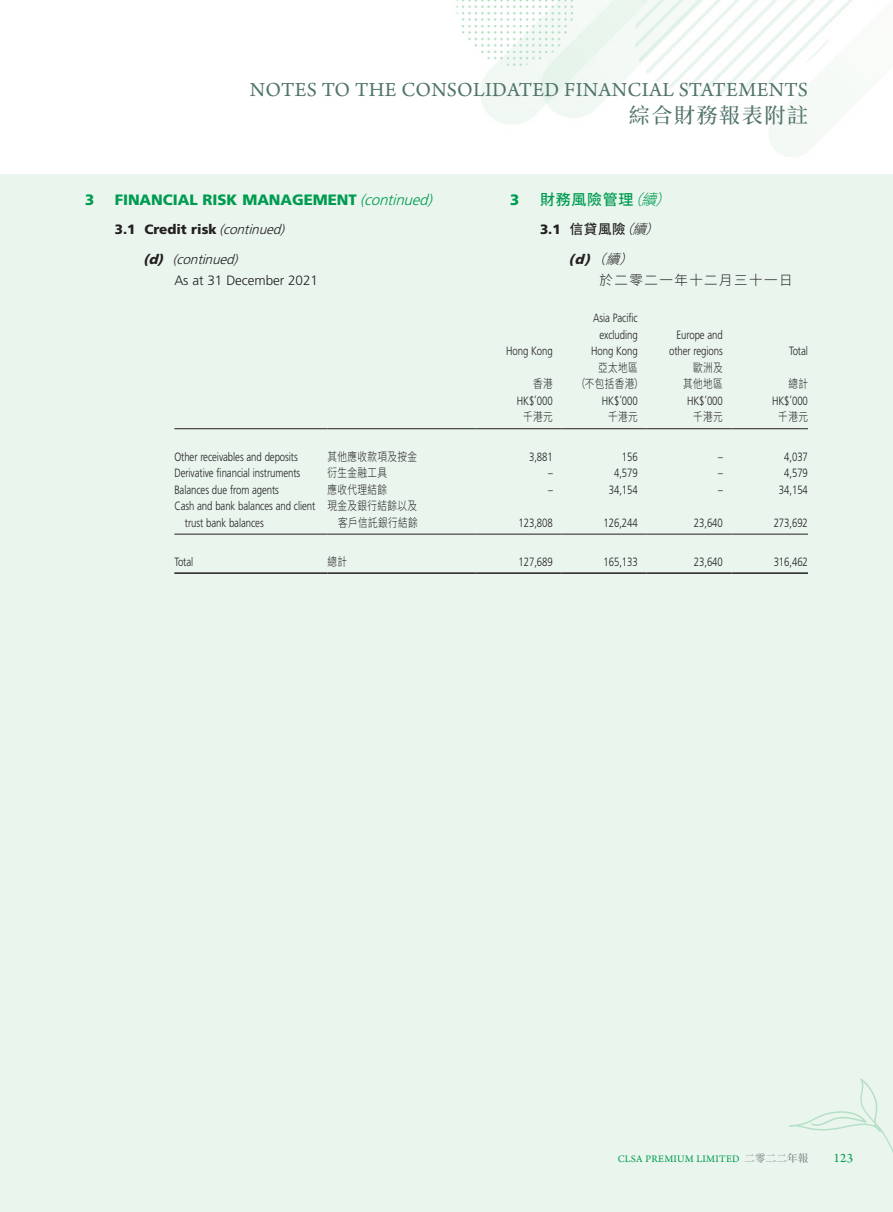
<style>
.page{position:relative;width:893px;height:1212px;background:#fff}
.page>*{position:absolute;margin:0;border:0;box-sizing:border-box;transform-origin:0 0}
.t1{font:21px "Arno Pro";letter-spacing:.015em;color:#51746b}
.t2{font:500 21px "Source Han Serif TC";letter-spacing:.075em;color:#51746b}
.Heading_1{font:900 15px "Frutiger LT Std";letter-spacing:-.005em;color:#009b51}
.C_Heading_1{font:500 15px "Source Han Sans TC";letter-spacing:.045em;color:#009b51}
.C_Heading_1-2{font:900 15px "Frutiger LT Std";color:#009b51}
.Heading_2{font:900 13.5px "Frutiger LT Std";color:#231f20}
.Body_Text{font:300 13.5px "Frutiger LT Std";letter-spacing:-.005em;color:#231f20}
.Body_Text-2{font:italic 300 13.5px "Frutiger LT Std";color:#231f20}
.C_Body_Text{font:300 13.5px "Source Han Sans TC";letter-spacing:.11em;color:#231f20}
.C_Heading_2{font:500 13.5px "Source Han Sans TC";color:#231f20}
.C_Body_Text-2{font:italic 900 13.5px "Frutiger LT Std";color:#231f20}
.t3{font:13.5px "Arno Pro";color:#009b51}
.Body_Text-3{font:300 12px/16.5px "Frutiger LT Std";letter-spacing:-.005em;color:#231f20;scale:.8 1}
.Body_Text-4{font:300 12px/16.5px "Source Han Sans TC";letter-spacing:.045em;color:#231f20;text-align:right;scale:.8 1}
.t4{font:10.5px "Arno Pro";letter-spacing:.025em;color:#009b51}
.s1{font-weight:300;font-style:italic}
.s2{font-weight:900}
.s3{font-family:"Frutiger LT Std";font-weight:900}
.s4{font-family:"Source Han Sans TC";font-weight:300}
.s5{font-family:"Source Han Serif TC";font-weight:500;color:#808285}
</style>
<div class="page">
<div style="left:0;top:174px;width:893px;height:1038px;background:#e9f5ed"></div>
<img style="left:456px;top:0;width:397px;height:157px">
<svg style="left:789px;top:1078px;width:104px;height:75px"></svg>
<hr style="left:174px;top:428px;width:153px;height:1px;background:#231f20">
<hr style="left:327px;top:428px;width:149px;height:1px;background:#231f20">
<hr style="left:476px;top:428px;width:85px;height:1px;background:#231f20">
<hr style="left:561px;top:428px;width:85px;height:1px;background:#231f20">
<hr style="left:646px;top:428px;width:85px;height:1px;background:#231f20">
<hr style="left:731px;top:428px;width:77px;height:1px;background:#231f20">
<hr style="left:174px;top:534px;width:153px;height:1px;background:#231f20">
<hr style="left:327px;top:534px;width:149px;height:1px;background:#231f20">
<hr style="left:476px;top:534px;width:85px;height:1px;background:#231f20">
<hr style="left:561px;top:534px;width:85px;height:1px;background:#231f20">
<hr style="left:646px;top:534px;width:85px;height:1px;background:#231f20">
<hr style="left:731px;top:534px;width:77px;height:1px;background:#231f20">
<hr style="left:174px;top:572px;width:153px;height:2px;background:#231f20">
<hr style="left:327px;top:572px;width:149px;height:2px;background:#231f20">
<hr style="left:476px;top:572px;width:85px;height:2px;background:#231f20">
<hr style="left:561px;top:572px;width:85px;height:2px;background:#231f20">
<hr style="left:646px;top:572px;width:85px;height:2px;background:#231f20">
<hr style="left:731px;top:572px;width:77px;height:2px;background:#231f20">
<h1 class="t1" style="left:250px;top:78px;width:559px">NOTES TO THE CONSOLIDATED FINANCIAL STATEMENTS</h1>
<h1 class="t2" style="left:629px;top:104px;width:181px">綜合財務報表附註</h1>
<p class="Heading_1" style="left:85px;top:190px;width:11px">3</p>
<p class="Heading_1" style="left:115px;top:190px;width:323px">FINANCIAL RISK MANAGEMENT <span class="s1">(continued)</span></p>
<p class="Heading_2" style="left:115px;top:221px;width:175px">3 . 1 C re d i t r i s k <span class="s1">(continued)</span></p>
<p class="Body_Text-2" style="left:143px;top:251px;width:100px"><span class="s2">(d)</span> (continued)</p>
<p class="Body_Text" style="left:174px;top:272px;width:145px">As at 31 December 2021</p>
<p class="C_Heading_1-2" style="left:510px;top:190px;width:11px">3</p>
<p class="C_Heading_1" style="left:540px;top:191px;width:143px">財務風險管理<span class="s1">（續）</span></p>
<p class="C_Heading_2" style="left:540px;top:221px;width:131px"><span class="s3">3.1</span> 信貸風險<span class="s1">（續）</span></p>
<p class="C_Body_Text-2" style="left:568px;top:251px;width:76px">(d) <span class="s4">（續）</span></p>
<p class="C_Body_Text" style="left:600px;top:272px;width:194px">於二零二一年十二月三十一日</p>
<p class="Body_Text-3" style="left:506px;top:343px;width:60px">Hong Kong</p>
<p class="Body_Text-4" style="left:533px;top:376px;width:26px">香港</p>
<p class="Body_Text-3" style="left:593px;top:310px;width:58px">Asia Pacific</p>
<p class="Body_Text-3" style="left:599px;top:327px;width:50px">excluding</p>
<p class="Body_Text-3" style="left:591px;top:343px;width:60px">Hong Kong</p>
<p class="Body_Text-4" style="left:598px;top:359px;width:51px">亞太地區</p>
<p class="Body_Text-4" style="left:576px;top:376px;width:87px">（不包括香港）</p>
<p class="Body_Text-3" style="left:676px;top:327px;width:60px">Europe and</p>
<p class="Body_Text-3" style="left:669px;top:343px;width:69px">other regions</p>
<p class="Body_Text-3" style="left:789px;top:343px;width:25px">Total</p>
<p class="Body_Text-4" style="left:693px;top:359px;width:39px">歐洲及</p>
<p class="Body_Text-4" style="left:683px;top:376px;width:51px">其他地區</p>
<p class="Body_Text-4" style="left:788px;top:376px;width:26px">總計</p>
<p class="Body_Text-3" style="left:517px;top:393px;width:46px">HK$’000</p>
<p class="Body_Text-3" style="left:602px;top:393px;width:46px">HK$’000</p>
<p class="Body_Text-3" style="left:687px;top:393px;width:46px">HK$’000</p>
<p class="Body_Text-3" style="left:772px;top:393px;width:46px">HK$’000</p>
<p class="Body_Text-4" style="left:523px;top:409px;width:39px">千港元</p>
<p class="Body_Text-4" style="left:608px;top:409px;width:39px">千港元</p>
<p class="Body_Text-4" style="left:693px;top:409px;width:39px">千港元</p>
<p class="Body_Text-4" style="left:778px;top:409px;width:39px">千港元</p>
<p class="Body_Text-3" style="left:174px;top:448px;width:156px">Other receivables and deposits</p>
<p class="Body_Text-4" style="left:327px;top:448px;width:114px">其他應收款項及按金</p>
<p class="Body_Text-3" style="left:529px;top:448px;width:31px">3,881</p>
<p class="Body_Text-3" style="left:622px;top:448px;width:21px">156</p>
<p class="Body_Text-3" style="left:718px;top:448px;width:8px">–</p>
<p class="Body_Text-3" style="left:784px;top:448px;width:31px">4,037</p>
<p class="Body_Text-3" style="left:174px;top:465px;width:159px">Derivative financial instruments</p>
<p class="Body_Text-4" style="left:327px;top:465px;width:76px">衍生金融工具</p>
<p class="Body_Text-3" style="left:548px;top:465px;width:8px">–</p>
<p class="Body_Text-3" style="left:614px;top:465px;width:31px">4,579</p>
<p class="Body_Text-3" style="left:718px;top:465px;width:8px">–</p>
<p class="Body_Text-3" style="left:784px;top:465px;width:31px">4,579</p>
<p class="Body_Text-3" style="left:174px;top:481px;width:132px">Balances due from agents</p>
<p class="Body_Text-4" style="left:327px;top:481px;width:76px">應收代理結餘</p>
<p class="Body_Text-3" style="left:548px;top:481px;width:8px">–</p>
<p class="Body_Text-3" style="left:609px;top:481px;width:38px">34,154</p>
<p class="Body_Text-3" style="left:718px;top:481px;width:8px">–</p>
<p class="Body_Text-3" style="left:779px;top:481px;width:38px">34,154</p>
<p class="Body_Text-3" style="left:185px;top:498px;width:165px;text-indent:-11px">Cash and bank balances and client trust bank balances</p>
<p class="Body_Text-4" style="left:327px;top:498px;width:114px">現金及銀行結餘以及客戶信託銀行結餘</p>
<p class="Body_Text-3" style="left:518px;top:514px;width:44px">123,808</p>
<p class="Body_Text-3" style="left:604px;top:514px;width:44px">126,244</p>
<p class="Body_Text-3" style="left:694px;top:514px;width:38px">23,640</p>
<p class="Body_Text-3" style="left:774px;top:514px;width:44px">273,692</p>
<p class="Body_Text-3" style="left:174px;top:554px;width:25px">Total</p>
<p class="Body_Text-4" style="left:327px;top:554px;width:26px">總計</p>
<p class="Body_Text-3" style="left:518px;top:554px;width:44px">127,689</p>
<p class="Body_Text-3" style="left:604px;top:554px;width:44px">165,133</p>
<p class="Body_Text-3" style="left:694px;top:554px;width:38px">23,640</p>
<p class="Body_Text-3" style="left:774px;top:554px;width:44px">316,462</p>
<p class="t4" style="left:618px;top:1153px;width:192px">CLSA PREMIUM LIMITED <span class="s5">二零二二年報</span></p>
<p class="t3" style="left:833px;top:1150px;width:21px">123</p>
</div>
